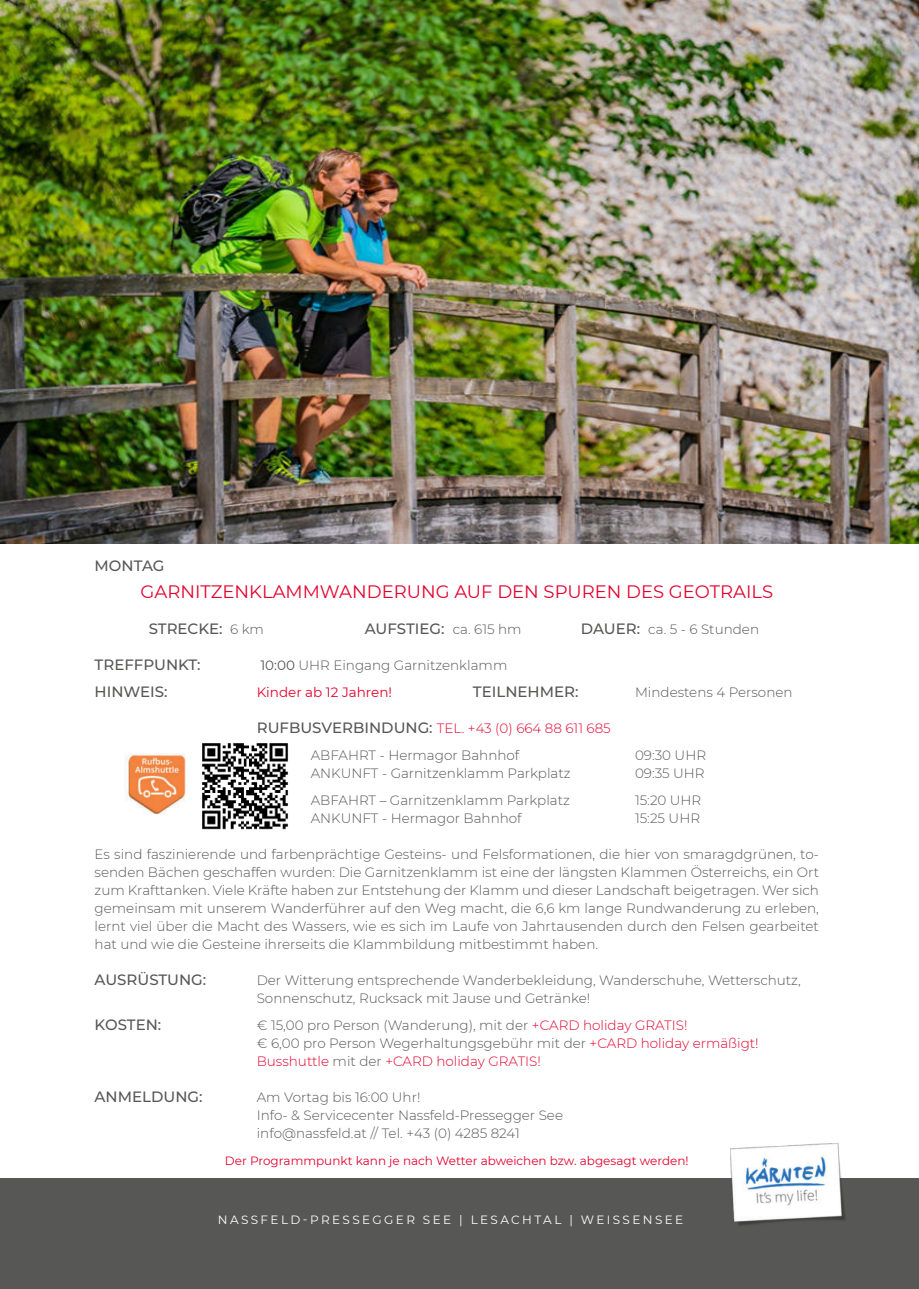
<style>
.page{position:relative;width:919px;height:1289px;background:#fff}
.page>*{position:absolute;margin:0;border:0;box-sizing:border-box;transform-origin:0 0}
.t1{font:18px "Montserrat";color:#e4032e}
.t2{font:500 15px "Montserrat";color:#575756}
.t3{font:300 13.5px/18px "Montserrat";color:#575756}
.t4{font:13.5px "Montserrat";color:#e4032e}
.t5{font:12px "Montserrat";color:#e4032e}
.t6{font:12px "Montserrat";letter-spacing:.2em;color:#fff}
.s1{font-weight:300;font-size:13.5px}
.s2{font-weight:500;font-size:15px}
.s3{font-weight:400}
.s4{color:#e4032e}
</style>
<div class="page">
<div style="left:0;top:1178px;width:918px;height:110px;background:#575756"></div>
<img style="left:124px;top:743px;width:164px;height:87px">
<img style="left:1px;top:1px;width:917px;height:543px">
<img style="left:730px;top:1143px;width:115px;height:82px">
<p class="t2" style="left:95px;top:557px;width:71px">MONTAG</p>
<h1 class="t1" style="left:141px;top:579px;width:634px">GARNITZENKLAMMWANDERUNG AUF DEN SPUREN DES GEOTRAILS</h1>
<p class="t2" style="left:149px;top:620px;width:117px">STRECKE: <span class="s1">6 km</span></p>
<p class="t2" style="left:365px;top:620px;width:158px">AUFSTIEG: <span class="s1">ca. 615 hm</span></p>
<p class="t3" style="left:581px;top:620px;width:180px"><span class="s2">DAUER:</span> ca. 5 - 6 Stunden</p>
<p class="t2" style="left:95px;top:656px;width:107px">TREFFPUNKT:</p>
<p class="t3" style="left:260px;top:656px;width:248px"><span class="s3">10:00</span> UHR Eingang Garnitzenklamm</p>
<p class="t2" style="left:95px;top:683px;width:74px">HINWEIS:</p>
<p class="t4" style="left:257px;top:682px;width:137px">Kinder ab 12 Jahren!</p>
<p class="t2" style="left:473px;top:683px;width:107px">TEILNEHMER:</p>
<p class="t3" style="left:635px;top:683px;width:159px">Mindestens 4 Personen</p>
<p class="t3" style="left:311px;top:714px;width:301px;line-height:27px;text-indent:-54px"><span class="s2">RUFBUSVERBINDUNG:</span> <span class="s4">TEL. +43 (0) 664 88 611 685<br></span>ABFAHRT - Hermagor Bahnhof</p>
<p class="t3" style="left:635px;top:746px;width:73px">09:30 UHR</p>
<p class="t3" style="left:311px;top:764px;width:261px">ANKUNFT - Garnitzenklamm Parkplatz</p>
<p class="t3" style="left:635px;top:764px;width:71px">09:35 UHR</p>
<p class="t3" style="left:311px;top:791px;width:260px">ABFAHRT – Garnitzenklamm Parkplatz</p>
<p class="t3" style="left:635px;top:791px;width:68px">15:20 UHR</p>
<p class="t3" style="left:311px;top:809px;width:212px">ANKUNFT - Hermagor Bahnhof</p>
<p class="t3" style="left:635px;top:809px;width:67px">15:25 UHR</p>
<p class="t3" style="left:95px;top:845px;width:725px;text-align:justify">Es sind faszinierende und farbenprächtige Gesteins- und Felsformationen, die hier von smaragdgrünen, to&shy;senden Bächen geschaffen wurden: Die Garnitzenklamm ist eine der längsten Klammen Österreichs, ein Ort zum Krafttanken. Viele Kräfte haben zur Entstehung der Klamm und dieser Landschaft beigetragen. Wer sich gemeinsam mit unserem Wanderführer auf den Weg macht, die 6,6 km lange Rundwanderung zu erleben, lernt viel über die Macht des Wassers, wie es sich im Laufe von Jahrtausenden durch den Felsen gearbeitet hat und wie die Gesteine ihrerseits die Klammbildung mitbestimmt haben.</p>
<p class="t2" style="left:95px;top:971px;width:113px">AUSRÜSTUNG:</p>
<p class="t3" style="left:257px;top:971px;width:545px">Der Witterung entsprechende Wanderbekleidung, Wanderschuhe, Wetterschutz,<br>Sonnenschutz, Rucksack mit Jause und Getränke!</p>
<p class="t2" style="left:95px;top:1016px;width:68px">KOSTEN:</p>
<p class="t3" style="left:257px;top:1016px;width:503px">€ 15,00 pro Person (Wanderung), mit der <span class="s4">+CARD holiday GRATIS!<br></span>€ 6,00 pro Person Wegerhaltungsgebühr mit der <span class="s4">+CARD holiday ermäßigt!<br>Busshuttle</span> mit der <span class="s4">+CARD holiday GRATIS!</span></p>
<p class="t2" style="left:95px;top:1088px;width:109px">ANMELDUNG:</p>
<p class="t3" style="left:257px;top:1088px;width:308px">Am Vortag bis 16:00 Uhr!<br>Info- &amp; Servicecenter Nassfeld-Pressegger See info@nassfeld.at // Tel. +43 (0) 4285 8241</p>
<p class="t5" style="left:225px;top:1152px;width:465px">Der Programmpunkt kann je nach Wetter abweichen bzw. abgesagt werden!</p>
<p class="t6" style="left:218px;top:1211px;width:467px">NASSFELD-PRESSEGGER SEE | LESACHTAL | WEISSENSEE</p>
</div>
